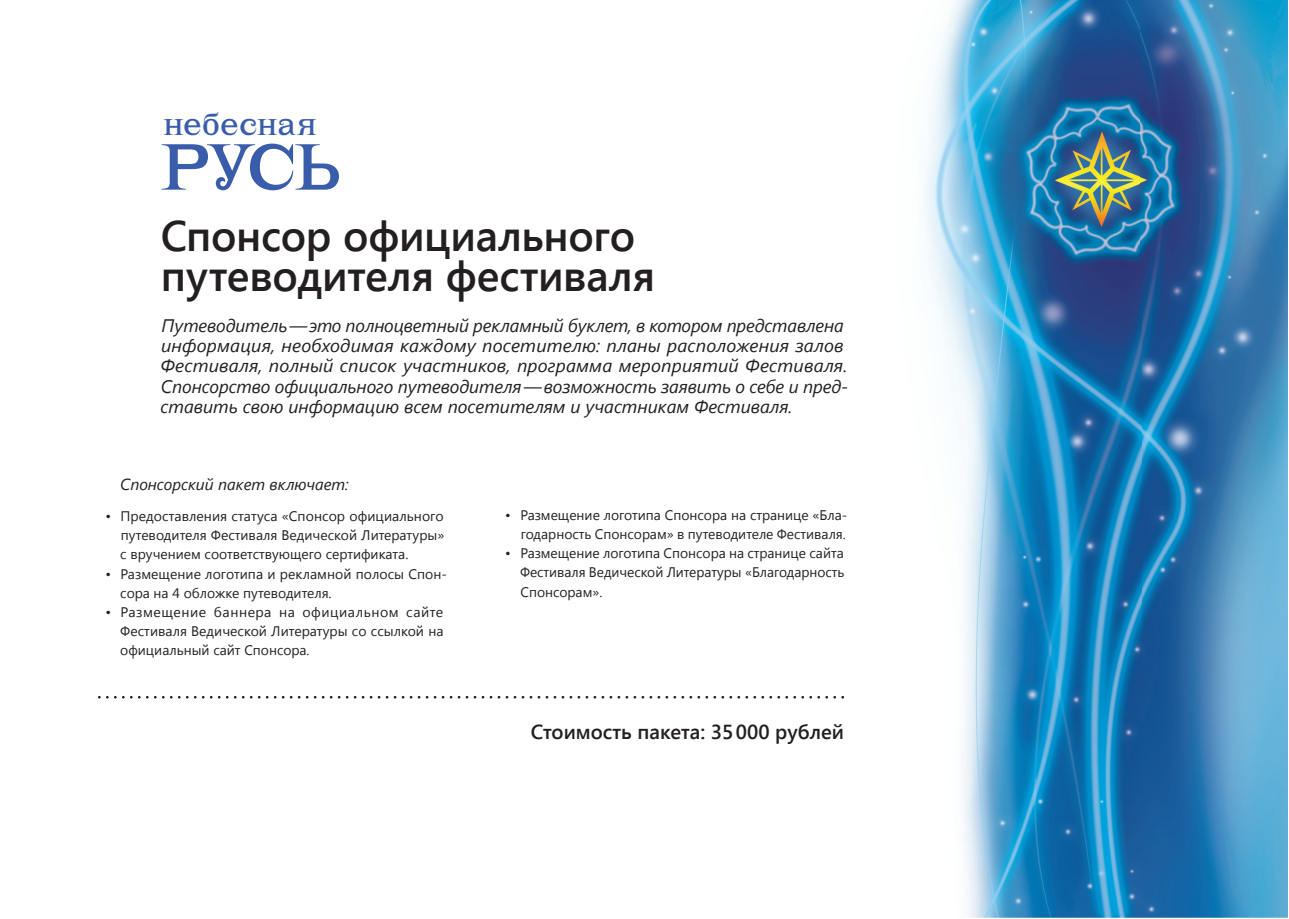
<style>
.page{position:relative;width:1289px;height:919px;background:#fff}
.page>*{position:absolute;margin:0;border:0;box-sizing:border-box;transform-origin:0 0}
.t1{font:64.8px "Lehmann C";color:#3a5dab}
.t2{font:600 42.75px/39.5px "Segoe UI";letter-spacing:-.01em;color:#231f20}
.t3{font:31.8px "Lehmann C";letter-spacing:-.01em;color:#3a5dab}
.t4{font:600 20.25px "Segoe UI";color:#231f20}
.t5{font:italic 18.15px/20.2px "Segoe UI";color:#231f20}
.t6{font:italic 16.05px "Segoe UI";color:#231f20}
.t7{font:13.8px/19.2px "Segoe UI";color:#231f20;text-align:justify}
</style>
<div class="page">
<img style="left:922px;top:0;width:365px;height:916px">
<svg style="left:98px;top:695px;width:746px;height:3px"></svg>
<h3 class="t3" style="left:163px;top:106px;width:155px">небесная</h3>
<h1 class="t1" style="left:161px;top:130px;width:181px">РУСЬ</h1>
<h2 class="t2" style="left:161px;top:214px;width:496px">Спонсор официального путеводителя фестиваля</h2>
<p class="t5" style="left:160px;top:314px;width:689px">Путеводитель — это полноцветный рекламный буклет, в котором представлена информация, необходимая каждому посетителю: планы расположения залов Фестиваля, полный список участников, программа мероприятий Фестиваля.<br>Спонсорство официального путеводителя — возможность заявить о себе и пред&shy;ставить свою информацию всем посетителям и участникам Фестиваля.</p>
<p class="t6" style="left:120px;top:473px;width:230px">Спонсорский пакет включает:</p>
<p class="t7" style="left:120px;top:505px;width:325px;text-indent:-15px">• Предоставления статуса «Спонсор официального путеводителя Фестиваля Ведической Литературы» с вручением соответствующего сертификата.</p>
<p class="t7" style="left:120px;top:563px;width:328px;text-indent:-15px">• Размещение логотипа и рекламной полосы Спон&shy;сора на 4 обложке путеводителя.</p>
<p class="t7" style="left:120px;top:601px;width:325px;text-indent:-15px">• Размещение баннера на официальном сайте Фестиваля Ведической Литературы со ссылкой на официальный сайт Спонсора.</p>
<p class="t7" style="left:505px;top:504px;width:344px;text-align:right">• Размещение логотипа Спонсора на странице «Бла&shy;годарность Спонсорам» в путеводителе Фестиваля.</p>
<p class="t7" style="left:520px;top:543px;width:326px;text-indent:-15px">• Размещение логотипа Спонсора на странице сайта Фестиваля Ведической Литературы «Благодарность Спонсорам».</p>
<h3 class="t4" style="left:531px;top:717px;width:314px">Стоимость пакета: 35 000 рублей</h3>
</div>
